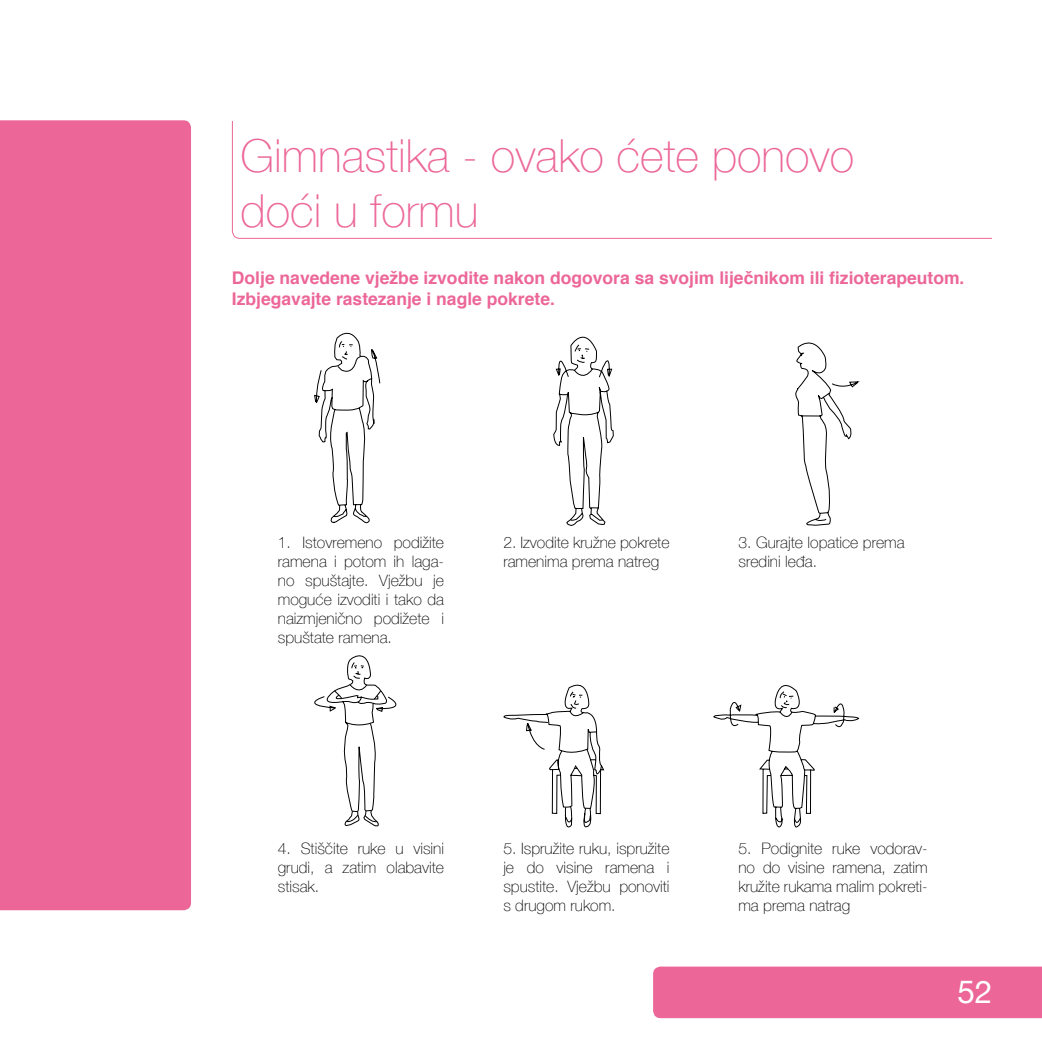
<style>
.page{position:relative;width:1042px;height:1042px;background:#fff}
.page>*{position:absolute;margin:0;border:0;box-sizing:border-box;transform-origin:0 0}
.t1{font:100 45.5px/54.6px "Helvetica Neue LT Com";color:#ec6798}
.t2{font:31.5px "Helvetica Neue";color:#fff}
.t3{font:700 17.5px/21px "Helvetica";color:#ec6798}
.t4{font:100 15.75px/18.9px "Helvetica Neue LT Com";color:#000;text-align:justify}
</style>
<div class="page">
<div style="left:0;top:120px;width:191px;height:790px;background:#ec6798"></div>
<div style="left:653px;top:966px;width:389px;height:52px;background:#ec6798"></div>
<svg style="left:314px;top:332px;width:545px;height:194px"></svg>
<svg style="left:347px;top:655px;width:24px;height:23px"></svg>
<svg style="left:314px;top:678px;width:250px;height:149px"></svg>
<svg style="left:564px;top:684px;width:296px;height:144px"></svg>
<svg style="left:232px;top:121px;width:760px;height:118px"></svg>
<h1 class="t1" style="left:240px;top:128px;width:615px">Gimnastika - ovako ćete ponovo doći u formu</h1>
<p class="t3" style="left:232px;top:267px;width:734px">Dolje navedene vježbe izvodite nakon dogovora sa svojim liječnikom ili fizioterapeutom.<br>Izbjegavajte rastezanje i nagle pokrete.</p>
<p class="t4" style="left:278px;top:533px;width:168px">1. Istovremeno podižite ramena i potom ih laga&shy;no spuštajte. Vježbu je moguće izvoditi i tako da naizmjenično podižete i spuštate ramena.</p>
<p class="t4" style="left:503px;top:533px;width:168px">2. Izvodite kružne pokrete ramenima prema natreg</p>
<p class="t4" style="left:738px;top:533px;width:168px">3. Gurajte lopatice prema sredini leđa.</p>
<p class="t4" style="left:278px;top:838px;width:168px">4. Stiščite ruke u visini grudi, a zatim olabavite stisak.</p>
<p class="t4" style="left:503px;top:838px;width:168px">5. Ispružite ruku, ispružite je do visine ramena i spustite. Vježbu ponoviti s drugom rukom.</p>
<p class="t4" style="left:738px;top:838px;width:191px">5. Podignite ruke vodorav&shy;no do visine ramena, zatim kružite rukama malim pokreti&shy;ma prema natrag</p>
<h2 class="t2" style="left:957px;top:969px;width:37px">52</h2>
</div>
